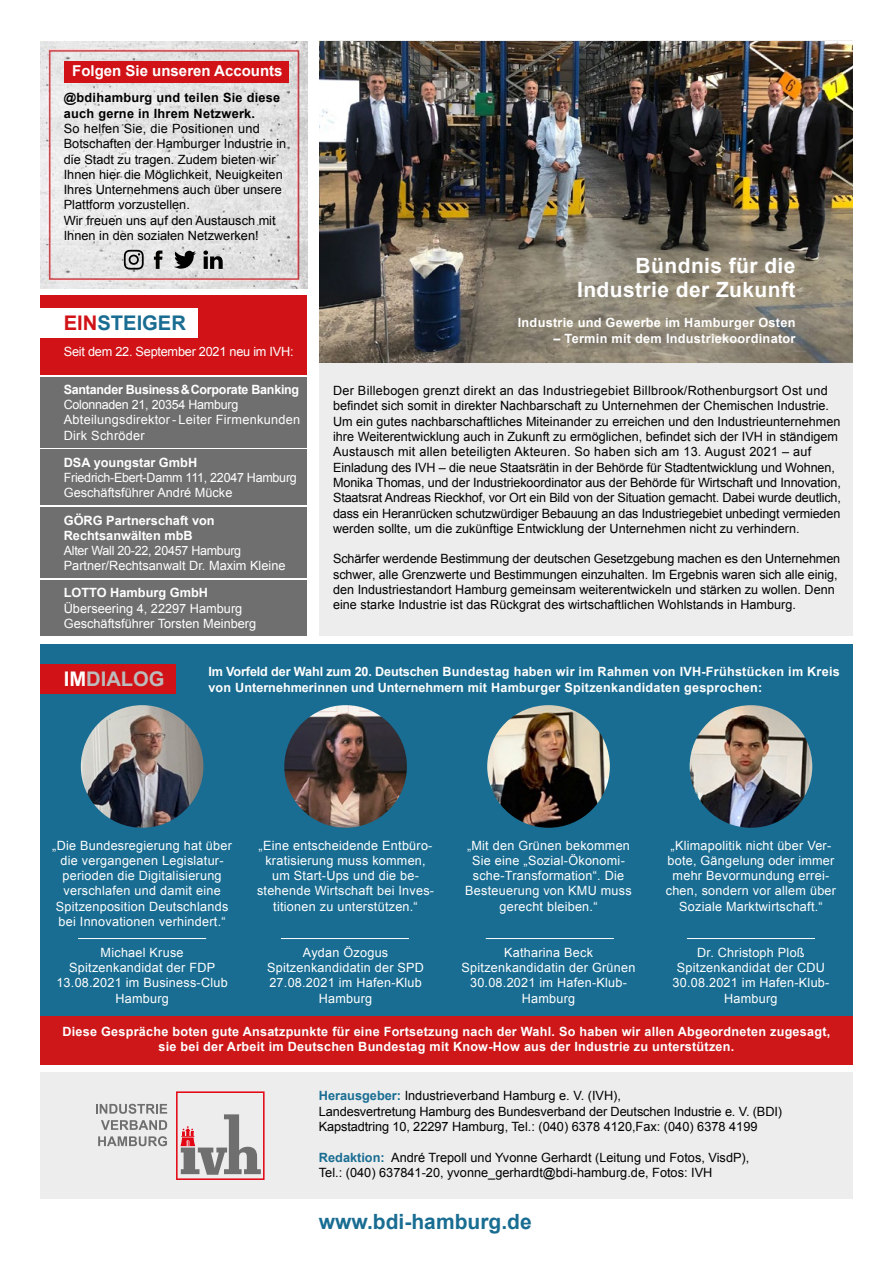
<style>
.page{position:relative;width:893px;height:1263px;background:#fff}
.page>*{position:absolute;margin:0;border:0;box-sizing:border-box;transform-origin:0 0}
.t1{font:700 21px/24px "Arial";letter-spacing:.02em;color:#fff;text-align:right}
.t2{font:700 21px "Arial";color:#196d92}
.t3{font:700 20.25px "Arial";color:#196d92}
.t4{font:700 20.25px "Arial";color:#bcbcbc}
.t5{font:700 15px "Arial";color:#fff}
.t6{font:12.75px/15.3px "Arial";color:#000}
.t7{font:12.75px/15.3px "Arial";letter-spacing:.02em;color:#fff;text-align:center}
.t8{font:700 12.75px/15.3px "Arial";letter-spacing:.02em;color:#fff}
.t9{font:12.75px/15.3px "Arial";color:#fff}
.t10{font:12.75px/15.3px "Arial";letter-spacing:-.02em;color:#fff}
.t11{font:700 12.75px/15.3px "Arial";color:#fff}
.t12{font:700 12.75px/15.3px "Arial";letter-spacing:.02em;color:#000}
.t13{font:700 12.75px "Arial";letter-spacing:-.02em;color:#fff}
.s1{color:#d11317}
.s2{color:#fff}
.s3{font-weight:700;color:#196d92}
</style>
<div class="page">
<div style="left:319px;top:40px;width:534px;height:596px;background:#ededed"></div>
<div style="left:40px;top:1072px;width:813px;height:127px;background:#ededed"></div>
<svg style="left:176px;top:1091px;width:89px;height:89px"></svg>
<svg style="left:96px;top:1104px;width:71px;height:10px"></svg>
<svg style="left:101px;top:1120px;width:66px;height:10px"></svg>
<svg style="left:98px;top:1136px;width:69px;height:10px"></svg>
<div style="left:40px;top:580px;width:267px;height:56px;background:#706f6f"></div>
<div style="left:40px;top:508px;width:267px;height:70px;background:#706f6f"></div>
<div style="left:40px;top:377px;width:267px;height:70px;background:#706f6f"></div>
<div style="left:40px;top:450px;width:267px;height:55px;background:#706f6f"></div>
<div style="left:40px;top:295px;width:267px;height:80px;background:#d11317"></div>
<div style="left:40px;top:308px;width:158px;height:30px;background:#fff"></div>
<img style="left:319px;top:41px;width:534px;height:321px">
<div style="left:40px;top:645px;width:813px;height:406px;background:#196d92"></div>
<div style="left:40px;top:1017px;width:813px;height:48px;background:#cd1719"></div>
<div style="left:40px;top:664px;width:136px;height:29px;background:#d11317"></div>
<img style="left:690px;top:705px;width:122px;height:123px;border-radius:61px">
<img style="left:487px;top:705px;width:123px;height:123px;border-radius:61px">
<img style="left:284px;top:705px;width:123px;height:123px;border-radius:61px">
<img style="left:81px;top:705px;width:122px;height:123px;border-radius:61px">
<hr style="left:78px;top:938px;width:128px;height:1px;background:#fff">
<hr style="left:281px;top:938px;width:128px;height:1px;background:#fff">
<hr style="left:486px;top:938px;width:128px;height:1px;background:#fff">
<hr style="left:687px;top:938px;width:128px;height:1px;background:#fff">
<img style="left:40px;top:41px;width:267px;height:76px">
<img style="left:40px;top:192px;width:267px;height:97px">
<img style="left:40px;top:117px;width:267px;height:75px">
<div style="left:64px;top:61px;width:224px;height:22px;background:#d11317"></div>
<svg style="left:174px;top:251px;width:22px;height:18px"></svg>
<svg style="left:124px;top:250px;width:20px;height:20px"></svg>
<svg style="left:154px;top:250px;width:8px;height:19px"></svg>
<svg style="left:203px;top:250px;width:20px;height:19px"></svg>
<p class="t5" style="left:72px;top:61px;width:212px">Folgen Sie unseren Accounts</p>
<p class="t12" style="left:64px;top:91px;width:218px">@bdihamburg und teilen Sie diese auch gerne in Ihrem Netzwerk.</p>
<p class="t6" style="left:64px;top:121px;width:224px">So helfen Sie, die Positionen und Botschaften der Hamburger Industrie in die Stadt zu tragen. Zudem bieten wir Ihnen hier die Möglichkeit, Neuigkeiten Ihres Unternehmens auch über unsere Plattform vorzustellen.<br>Wir freuen uns auf den Austausch mit Ihnen in den sozialen Netzwerken!</p>
<h2 class="t3" style="left:64px;top:309px;width:124px"><span class="s1">EIN</span>STEIGER</h2>
<p class="t10" style="left:64px;top:344px;width:231px">Seit dem 22. September 2021 neu im IVH:</p>
<p class="t13" style="left:64px;top:381px;width:237px">Santander Business&amp;Corporate Banking</p>
<p class="t7" style="left:64px;top:397px;width:238px;text-align:left">Colonnaden 21, 20354 Hamburg<br>Abteilungsdirektor- Leiter Firmenkunden<br>Dirk Schröder</p>
<p class="t11" style="left:64px;top:455px;width:135px">DSA youngstar GmbH</p>
<p class="t10" style="left:64px;top:470px;width:235px">Friedrich-Ebert-Damm 111, 22047 Hamburg<br>Geschäftsführer André Mücke</p>
<p class="t11" style="left:64px;top:513px;width:152px">GÖRG Partnerschaft von<br>Rechtsanwälten mbB</p>
<p class="t9" style="left:64px;top:543px;width:223px">Alter Wall 20-22, 20457 Hamburg<br>Partner/Rechtsanwalt Dr. Maxim Kleine</p>
<p class="t11" style="left:64px;top:586px;width:146px">LOTTO Hamburg GmbH</p>
<p class="t9" style="left:64px;top:601px;width:194px">Überseering 4, 22297 Hamburg<br>Geschäftsführer Torsten Meinberg</p>
<h1 class="t1" style="left:577px;top:254px;width:220px">Bündnis für die<br>Industrie der Zukunft</h1>
<p class="t8" style="left:518px;top:316px;width:279px">Industrie und Gewerbe im Hamburger Osten</p>
<p class="t8" style="left:553px;top:331px;width:244px">– Termin mit dem Industriekoordinator</p>
<p class="t6" style="left:333px;top:383px;width:509px">Der Billebogen grenzt direkt an das Industriegebiet Billbrook/Rothenburgsort Ost und befindet sich somit in direkter Nachbarschaft zu Unternehmen der Chemischen Industrie.<br>Um ein gutes nachbarschaftliches Miteinander zu erreichen und den Industrieunternehmen ihre Weiterentwicklung auch in Zukunft zu ermöglichen, befindet sich der IVH in ständigem Austausch mit allen beteiligten Akteuren. So haben sich am 13. August 2021 – auf Einladung des IVH – die neue Staatsrätin in der Behörde für Stadtentwicklung und Wohnen, Monika Thomas, und der Industriekoordinator aus der Behörde für Wirtschaft und Innovation, Staatsrat Andreas Rieckhof, vor Ort ein Bild von der Situation gemacht. Dabei wurde deutlich, dass ein Heranrücken schutzwürdiger Bebauung an das Industriegebiet unbedingt vermieden werden sollte, um die zukünftige Entwicklung der Unternehmen nicht zu verhindern.</p>
<p class="t6" style="left:333px;top:551px;width:509px">Schärfer werdende Bestimmung der deutschen Gesetzgebung machen es den Unternehmen schwer, alle Grenzwerte und Bestimmungen einzuhalten. Im Ergebnis waren sich alle einig, den Industriestandort Hamburg gemeinsam weiterentwickeln und stärken zu wollen. Denn eine starke Industrie ist das Rückgrat des wirtschaftlichen Wohlstands in Hamburg.</p>
<h2 class="t4" style="left:64px;top:665px;width:102px"><span class="s2">IM</span>DIALOG</h2>
<p class="t8" style="left:208px;top:664px;width:633px">Im Vorfeld der Wahl zum 20. Deutschen Bundestag haben wir im Rahmen von IVH-Frühstücken im Kreis von Unternehmerinnen und Unternehmern mit Hamburger Spitzenkandidaten gesprochen:</p>
<p class="t7" style="left:465px;top:837px;width:168px">„Mit den Grünen bekommen<br>Sie eine „Sozial-Ökonomi&shy;sche-Transformation“. Die<br>Besteuerung von KMU muss gerecht bleiben.“</p>
<p class="t7" style="left:462px;top:945px;width:175px">Katharina Beck<br>Spitzenkandidatin der Grünen<br>30.08.2021 im Hafen-Klub-<br>Hamburg</p>
<p class="t7" style="left:52px;top:837px;width:181px">„Die Bundesregierung hat über die vergangenen Legislatur&shy;perioden die Digitalisierung verschlafen und damit eine<br>Spitzenposition Deutschlands bei Innovationen verhindert.“</p>
<p class="t7" style="left:56px;top:945px;width:173px">Michael Kruse<br>Spitzenkandidat der FDP<br>13.08.2021 im Business-Club<br>Hamburg</p>
<p class="t7" style="left:257px;top:837px;width:179px">„Eine entscheidende Entbüro&shy;kratisierung muss kommen, um Start-Ups und die be&shy;stehende Wirtschaft bei Inves&shy;titionen zu unterstützen.“</p>
<p class="t7" style="left:267px;top:945px;width:158px">Aydan Özogus<br>Spitzenkandidatin der SPD<br>27.08.2021 im Hafen-Klub<br>Hamburg</p>
<p class="t8" style="left:62px;top:1024px;width:769px;text-align:center">Diese Gespräche boten gute Ansatzpunkte für eine Fortsetzung nach der Wahl. So haben wir allen Abgeordneten zugesagt, sie bei der Arbeit im Deutschen Bundestag mit Know-How aus der Industrie zu unterstützen.</p>
<p class="t7" style="left:666px;top:837px;width:172px">„Klimapolitik nicht über Ver&shy;bote, Gängelung oder immer mehr Bevormundung errei&shy;chen, sondern vor allem über<br>Soziale Marktwirtschaft.“</p>
<p class="t7" style="left:672px;top:945px;width:158px">Dr. Christoph Ploß<br>Spitzenkandidat der CDU<br>30.08.2021 im Hafen-Klub-<br>Hamburg</p>
<p class="t6" style="left:319px;top:1088px;width:465px"><span class="s3">Herausgeber:</span> Industrieverband Hamburg e. V. (IVH),<br>Landesvertretung Hamburg des Bundesverband der Deutschen Industrie e. V. (BDI)<br>Kapstadtring 10, 22297 Hamburg, Tel.: (040) 6378 4120,Fax: (040) 6378 4199</p>
<p class="t6" style="left:319px;top:1149px;width:432px"><span class="s3">Redaktion:</span> André Trepoll und Yvonne Gerhardt (Leitung und Fotos, VisdP),<br>Tel.: (040) 637841-20, yvonne_gerhardt@bdi-hamburg.de, Fotos: IVH</p>
<h1 class="t2" style="left:319px;top:1208px;width:214px">www.bdi-hamburg.de</h1>
</div>
